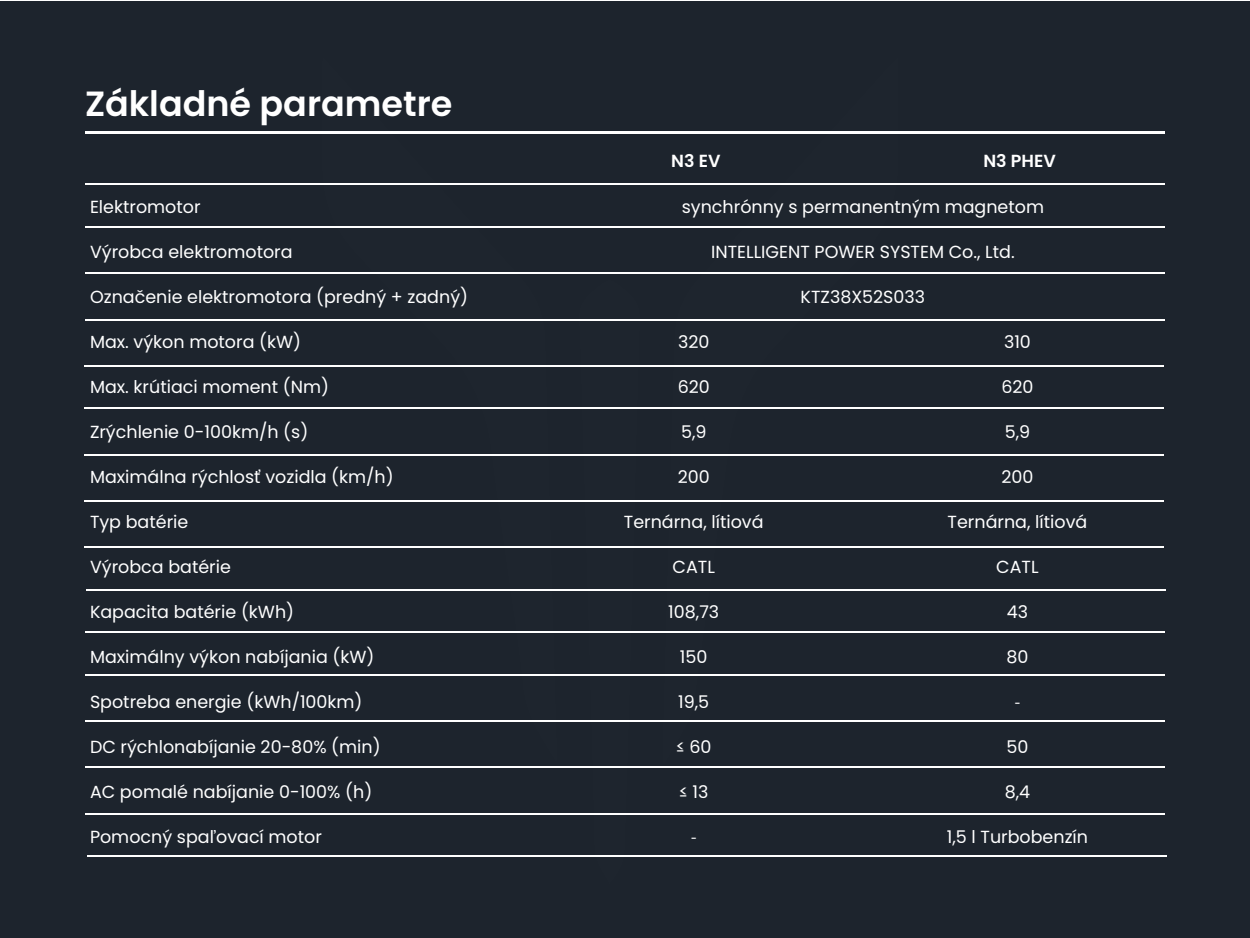
<style>
.page{position:relative;width:1250px;height:938px;background:#fff}
.page>*{position:absolute;margin:0;border:0;box-sizing:border-box;transform-origin:0 0}
.t1{font:600 35px "Poppins";color:#fff}
.t2{font:17.5px "Poppins";color:#fff}
.t3{font:600 17.5px "Poppins";color:#fff}
.t4{font:17.5px "Myriad Pro";color:#fff}
</style>
<div class="page">
<div style="left:0;top:1px;width:1250px;height:937px;background:#1d242d"></div>
<svg style="left:662px;top:183px;width:237px;height:539px"></svg>
<svg style="left:321px;top:183px;width:236px;height:539px"></svg>
<svg style="left:579px;top:320px;width:61px;height:537px"></svg>
<hr style="left:85px;top:131px;width:1080px;height:3px;background:#fff">
<hr style="left:85px;top:184px;width:1080px;height:1px;background:#fff">
<hr style="left:85px;top:226px;width:1080px;height:2px;background:#fff">
<hr style="left:85px;top:272px;width:1080px;height:2px;background:#fff">
<hr style="left:85px;top:319px;width:1080px;height:1px;background:#fff">
<hr style="left:84px;top:365px;width:1080px;height:1px;background:#fff">
<hr style="left:84px;top:408px;width:1080px;height:1px;background:#fff">
<hr style="left:84px;top:454px;width:1080px;height:1px;background:#fff">
<hr style="left:84px;top:500px;width:1080px;height:1px;background:#fff">
<hr style="left:84px;top:546px;width:1080px;height:2px;background:#fff">
<hr style="left:86px;top:589px;width:1080px;height:1px;background:#fff">
<hr style="left:85px;top:631px;width:1080px;height:1px;background:#fff">
<hr style="left:85px;top:674px;width:1080px;height:1px;background:#fff">
<hr style="left:85px;top:720px;width:1080px;height:1px;background:#fff">
<hr style="left:85px;top:766px;width:1080px;height:2px;background:#fff">
<hr style="left:85px;top:812px;width:1080px;height:2px;background:#fff">
<hr style="left:88px;top:855px;width:1080px;height:1px;background:#fff">
<h1 class="t1" style="left:85px;top:84px;width:369px">Základné parametre</h1>
<p class="t2" style="left:90px;top:196px;width:112px">Elektromotor</p>
<p class="t2" style="left:90px;top:241px;width:204px">Výrobca elektromotora</p>
<p class="t2" style="left:90px;top:286px;width:380px">Označenie elektromotora (predný + zadný)</p>
<p class="t2" style="left:90px;top:331px;width:213px">Max. výkon motora (kW)</p>
<p class="t2" style="left:90px;top:376px;width:241px">Max. krútiaci moment (Nm)</p>
<p class="t2" style="left:90px;top:421px;width:220px">Zrýchlenie 0-100km/h (s)</p>
<p class="t2" style="left:90px;top:466px;width:305px">Maximálna rýchlosť vozidla (km/h)</p>
<p class="t2" style="left:90px;top:511px;width:100px">Typ batérie</p>
<p class="t2" style="left:90px;top:556px;width:142px">Výrobca batérie</p>
<p class="t2" style="left:90px;top:601px;width:206px">Kapacita batérie (kWh)</p>
<p class="t2" style="left:90px;top:646px;width:286px">Maximálny výkon nabíjania (kW)</p>
<p class="t2" style="left:90px;top:691px;width:274px">Spotreba energie (kWh/100km)</p>
<p class="t2" style="left:90px;top:736px;width:292px">DC rýchlonabíjanie 20-80% (min)</p>
<p class="t2" style="left:90px;top:781px;width:284px">AC pomalé nabíjanie 0-100% (h)</p>
<p class="t2" style="left:90px;top:826px;width:233px">Pomocný spaľovací motor</p>
<p class="t3" style="left:671px;top:151px;width:51px">N3 EV</p>
<p class="t3" style="left:983px;top:151px;width:74px">N3 PHEV</p>
<p class="t2" style="left:682px;top:196px;width:364px">synchrónny s permanentným magnetom</p>
<p class="t2" style="left:711px;top:241px;width:305px">INTELLIGENT POWER SYSTEM Co., Ltd.</p>
<p class="t2" style="left:801px;top:286px;width:126px">KTZ38X52S033</p>
<p class="t2" style="left:678px;top:331px;width:33px">320</p>
<p class="t2" style="left:678px;top:376px;width:34px">620</p>
<p class="t2" style="left:681px;top:421px;width:27px">5,9</p>
<p class="t2" style="left:678px;top:466px;width:34px">200</p>
<p class="t2" style="left:624px;top:511px;width:141px">Ternárna, lítiová</p>
<p class="t2" style="left:673px;top:556px;width:44px">CATL</p>
<p class="t2" style="left:668px;top:601px;width:52px">108,73</p>
<p class="t2" style="left:680px;top:646px;width:29px">150</p>
<p class="t2" style="left:678px;top:691px;width:33px">19,5</p>
<p class="t2" style="left:676px;top:736px;width:37px">≤ 60</p>
<p class="t2" style="left:679px;top:781px;width:31px">≤ 13</p>
<p class="t4" style="left:691px;top:826px;width:7px">-</p>
<p class="t2" style="left:1004px;top:331px;width:28px">310</p>
<p class="t2" style="left:1001px;top:376px;width:34px">620</p>
<p class="t2" style="left:1005px;top:421px;width:27px">5,9</p>
<p class="t2" style="left:1001px;top:466px;width:34px">200</p>
<p class="t2" style="left:948px;top:511px;width:141px">Ternárna, lítiová</p>
<p class="t2" style="left:996px;top:556px;width:44px">CATL</p>
<p class="t2" style="left:1007px;top:601px;width:23px">43</p>
<p class="t2" style="left:1006px;top:646px;width:24px">80</p>
<p class="t4" style="left:1015px;top:691px;width:7px">-</p>
<p class="t2" style="left:1007px;top:736px;width:23px">50</p>
<p class="t2" style="left:1005px;top:781px;width:27px">8,4</p>
<p class="t2" style="left:947px;top:826px;width:143px">1,5 l Turbobenzín</p>
</div>
